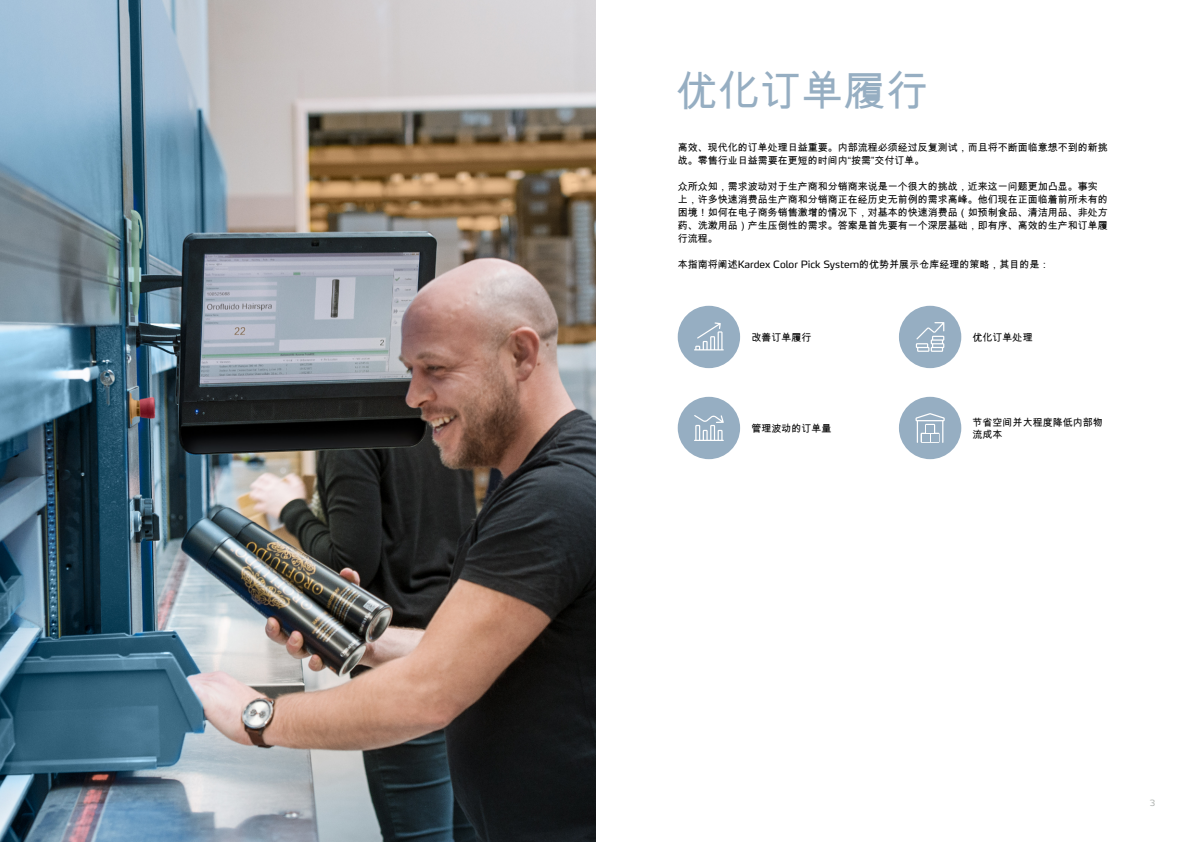
<style>
.page{position:relative;width:1191px;height:842px;background:#fff}
.page>*{position:absolute;margin:0;border:0;box-sizing:border-box;transform-origin:0 0}
.t1{font:42px "Arial Unicode MS";color:#96aec2}
.t2{font:10px/13px "Arial Unicode MS";color:#000}
.t3{font:300 8.5px "Max Pro";color:#a8aca9}
.s1{font-family:"Max Pro"}
</style>
<div class="page">
<img style="left:0;top:0;width:595px;height:842px">
<svg style="left:677px;top:306px;width:63px;height:62px"></svg>
<svg style="left:899px;top:306px;width:62px;height:62px"></svg>
<svg style="left:677px;top:397px;width:63px;height:62px"></svg>
<svg style="left:899px;top:397px;width:62px;height:62px"></svg>
<h1 class="t1" style="left:676px;top:61px;width:253px">优化订单履行</h1>
<p class="t2" style="left:677px;top:141px;width:431px">高效、现代化的订单处理日益重要。内部流程必须经过反复测试，而且将不断面临意想不到的新挑战。零售行业日益需要在更短的时间内“按需”交付订单。</p>
<p class="t2" style="left:677px;top:180px;width:431px">众所众知，需求波动对于生产商和分销商来说是一个很大的挑战，近来这一问题更加凸显。事实上，许多快速消费品生产商和分销商正在经历史无前例的需求高峰。他们现在正面临着前所未有的困境！如何在电子商务销售激增的情况下，对基本的快速消费品（如预制食品、清洁用品、非处方药、洗漱用品）产生压倒性的需求。答案是首先要有一个深层基础，即有序、高效的生产和订单履行流程。</p>
<p class="t2" style="left:677px;top:258px;width:373px">本指南将阐述<span class="s1">Kardex Color Pick System</span>的优势并展示仓库经理的策略，其目的是：</p>
<p class="t2" style="left:751px;top:330px;width:61px">改善订单履行</p>
<p class="t2" style="left:972px;top:330px;width:62px">优化订单处理</p>
<p class="t2" style="left:751px;top:421px;width:81px">管理波动的订单量</p>
<p class="t2" style="left:972px;top:416px;width:132px;line-height:12px">节省空间并大程度降低内部物流成本</p>
<p class="t3" style="left:1149px;top:796px;width:7px">3</p>
</div>
